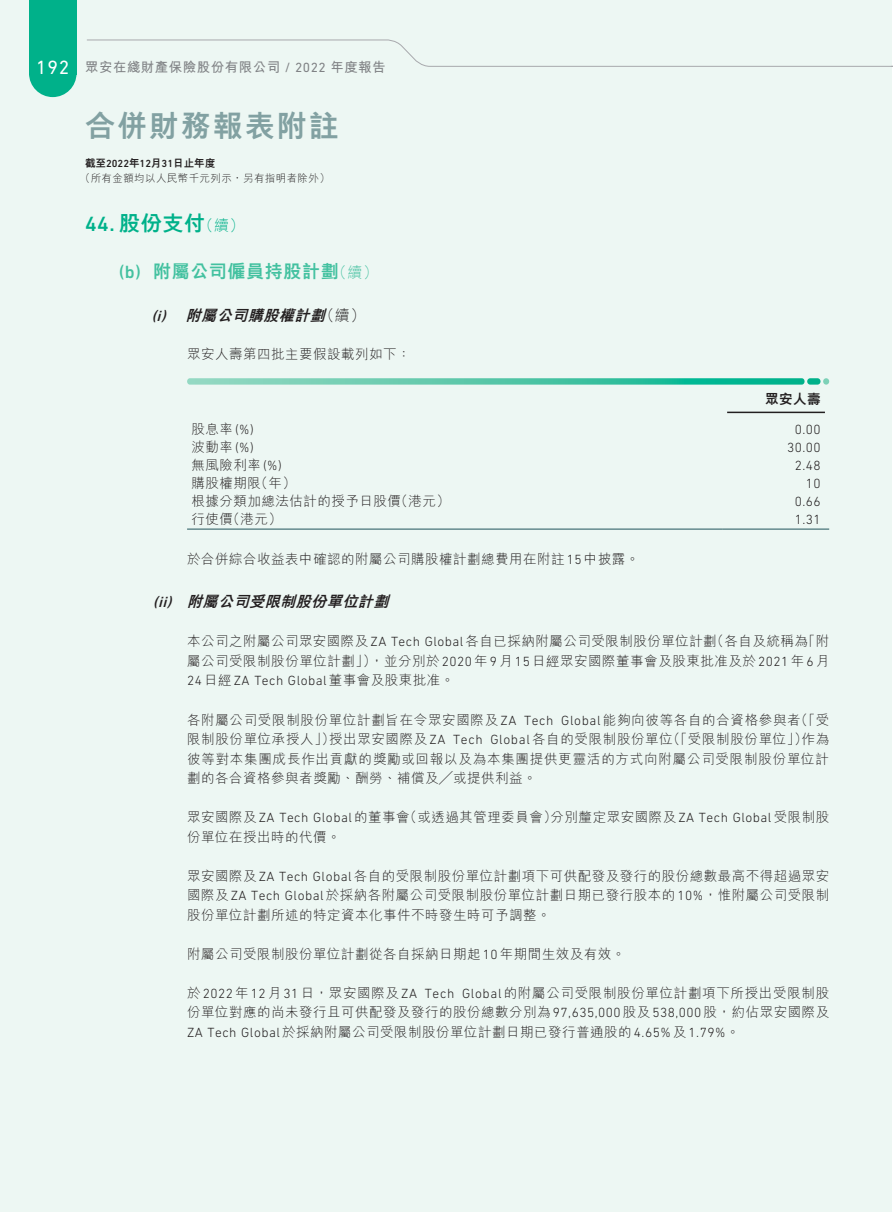
<style>
.page{position:relative;width:893px;height:1212px;background:#fff}
.page>*{position:absolute;margin:0;border:0;box-sizing:border-box;transform-origin:0 0}
.t1{font:800 30px "M Hei HK";letter-spacing:.065em;color:#82a1a2}
._3__標題{font:800 21px "M Hei HK";color:#00b18a}
._4__副標題{font:800 18px "M Hei HK";letter-spacing:.035em;color:#43c1a0}
._5__副副標題{font:italic 800 15px "M Hei HK";color:#231f20}
._1__內文{font:300 13.5px/19.5px "M Hei HK";letter-spacing:.035em;color:#231f20;text-align:justify}
.t2{font:700 13.5px "M Hei HK";letter-spacing:.035em;color:#808285}
._1__內文-2{font:300 13.5px "DIN Next LT Pro";letter-spacing:.035em;color:#231f20}
._1__內文-3{font:800 13.5px "M Hei HK";color:#231f20}
.t3{font:300 10.5px/15px "M Hei HK";letter-spacing:.035em;color:#231f20}
.s1{font-family:"DIN Next LT Pro";font-weight:400;font-size:19.5px;color:#fff}
.s2{font-family:"DIN Next LT Pro";font-weight:400}
.s3{font-weight:800}
.s4{font-family:"DIN Next LT Pro";font-weight:500}
.s5{font-weight:300;font-size:15px}
.s6{font-weight:300;font-style:normal}
.s7{font-family:"DIN Next LT Pro"}
</style>
<div class="page">
<div style="left:0;top:0;width:892px;height:1212px;background:#edf7f3"></div>
<div style="left:29px;top:0;width:48px;height:74px;background:#00b18a"></div>
<div style="left:29px;top:50px;width:48px;height:47px;background:#00b18a;border-radius:50%"></div>
<svg style="left:87px;top:39px;width:806px;height:28px"></svg>
<svg style="left:187px;top:378px;width:618px;height:7px;background:#5ac9ad"></svg>
<div style="left:807px;top:378px;width:13px;height:7px;background:#00b18a;border-radius:3px"></div>
<div style="left:823px;top:378px;width:6px;height:7px;background:#7dd1b7;border-radius:50%"></div>
<hr style="left:727px;top:412px;width:98px;height:1px;background:#231f20">
<hr style="left:187px;top:528px;width:536px;height:2px;background:#648a8d">
<hr style="left:723px;top:528px;width:106px;height:2px;background:#648a8d">
<p class="t2" style="left:36px;top:57px;width:351px"><span class="s1">192</span> 眾安在綫財產保險股份有限公司 <span class="s2">/ 2022</span> 年度報告</p>
<h1 class="t1" style="left:85px;top:111px;width:255px">合併財務報表附註</h1>
<p class="t3" style="left:80px;top:155px;width:252px;text-indent:5px"><span class="s3">截至</span><span class="s4">2022</span><span class="s3">年</span><span class="s4">12</span><span class="s3">月</span><span class="s4">31</span><span class="s3">日止年度<br></span>（所有金額均以人民幣千元列示，另有指明者除外）</p>
<p class="_3__標題" style="left:85px;top:213px;width:161px"><span class="s4">44.</span> 股份支付<span class="s5">（續）</span></p>
<p class="_4__副標題" style="left:119px;top:262px;width:260px"><span class="s4">(b)</span> 附屬公司僱員持股計劃<span class="s5">（續）</span></p>
<p class="_5__副副標題" style="left:152px;top:308px;width:215px"><span class="s4">(i)</span> 附屬公司購股權計劃<span class="s6">（續）</span></p>
<p class="_1__內文" style="left:187px;top:344px;width:225px">眾安人壽第四批主要假設載列如下：</p>
<p class="_1__內文-3" style="left:765px;top:393px;width:57px">眾安人壽</p>
<p class="_1__內文" style="left:191px;top:419px;width:64px">股息率<span class="s7">(%)</span></p>
<p class="_1__內文-2" style="left:795px;top:421px;width:28px">0.00</p>
<p class="_1__內文" style="left:191px;top:437px;width:64px">波動率<span class="s7">(%)</span></p>
<p class="_1__內文-2" style="left:787px;top:439px;width:35px">30.00</p>
<p class="_1__內文" style="left:191px;top:455px;width:92px">無風險利率<span class="s7">(%)</span></p>
<p class="_1__內文-2" style="left:795px;top:457px;width:28px">2.48</p>
<p class="_1__內文" style="left:191px;top:473px;width:106px">購股權期限（年）</p>
<p class="_1__內文-2" style="left:806px;top:475px;width:16px">10</p>
<p class="_1__內文" style="left:191px;top:491px;width:260px">根據分類加總法估計的授予日股價（港元）</p>
<p class="_1__內文-2" style="left:795px;top:493px;width:28px">0.66</p>
<p class="_1__內文" style="left:191px;top:509px;width:92px">行使價（港元）</p>
<p class="_1__內文-2" style="left:795px;top:511px;width:28px">1.31</p>
<p class="_1__內文" style="left:187px;top:549px;width:454px">於合併綜合收益表中確認的附屬公司購股權計劃總費用在附註<span class="s7">15</span>中披露。</p>
<p class="_5__副副標題" style="left:153px;top:594px;width:241px"><span class="s4">(ii)</span> 附屬公司受限制股份單位計劃</p>
<p class="_1__內文" style="left:187px;top:631px;width:644px">本公司之附屬公司眾安國際及<span class="s7">ZA Tech Global</span>各自已採納附屬公司受限制股份單位計劃（各自及統稱為「附屬公司受限制股份單位計劃」），並分別於<span class="s7">2020</span>年<span class="s7">9</span>月<span class="s7">15</span>日經眾安國際董事會及股東批准及於<span class="s7">2021</span>年<span class="s7">6</span>月<span class="s7">24</span>日經<span class="s7">ZA Tech Global</span>董事會及股東批准。</p>
<p class="_1__內文" style="left:187px;top:709px;width:644px">各附屬公司受限制股份單位計劃旨在令眾安國際及<span class="s7">ZA Tech Global</span>能夠向彼等各自的合資格參與者（「受限制股份單位承授人」）授出眾安國際及<span class="s7">ZA Tech Global</span>各自的受限制股份單位（「受限制股份單位」）作為彼等對本集團成長作出貢獻的獎勵或回報以及為本集團提供更靈活的方式向附屬公司受限制股份單位計劃的各合資格參與者獎勵、酬勞、補償及╱或提供利益。</p>
<p class="_1__內文" style="left:187px;top:807px;width:644px">眾安國際及<span class="s7">ZA Tech Global</span>的董事會（或透過其管理委員會）分別釐定眾安國際及<span class="s7">ZA Tech Global</span>受限制股份單位在授出時的代價。</p>
<p class="_1__內文" style="left:187px;top:865px;width:644px">眾安國際及<span class="s7">ZA Tech Global</span>各自的受限制股份單位計劃項下可供配發及發行的股份總數最高不得超過眾安國際及<span class="s7">ZA Tech Global</span>於採納各附屬公司受限制股份單位計劃日期已發行股本的<span class="s7">10%</span>，惟附屬公司受限制股份單位計劃所述的特定資本化事件不時發生時可予調整。</p>
<p class="_1__內文" style="left:187px;top:943px;width:440px">附屬公司受限制股份單位計劃從各自採納日期起<span class="s7">10</span>年期間生效及有效。</p>
<p class="_1__內文" style="left:187px;top:982px;width:644px">於<span class="s7">2022</span>年<span class="s7">12</span>月<span class="s7">31</span>日，眾安國際及<span class="s7">ZA Tech Global</span>的附屬公司受限制股份單位計劃項下所授出受限制股份單位對應的尚未發行且可供配發及發行的股份總數分別為 <span class="s7">97,635,000</span>股及<span class="s7">538,000</span>股，約佔眾安國際及<span class="s7">ZA Tech Global</span>於採納附屬公司受限制股份單位計劃日期已發行普通股的<span class="s7">4.65%</span>及<span class="s7">1.79%</span>。</p>
</div>
